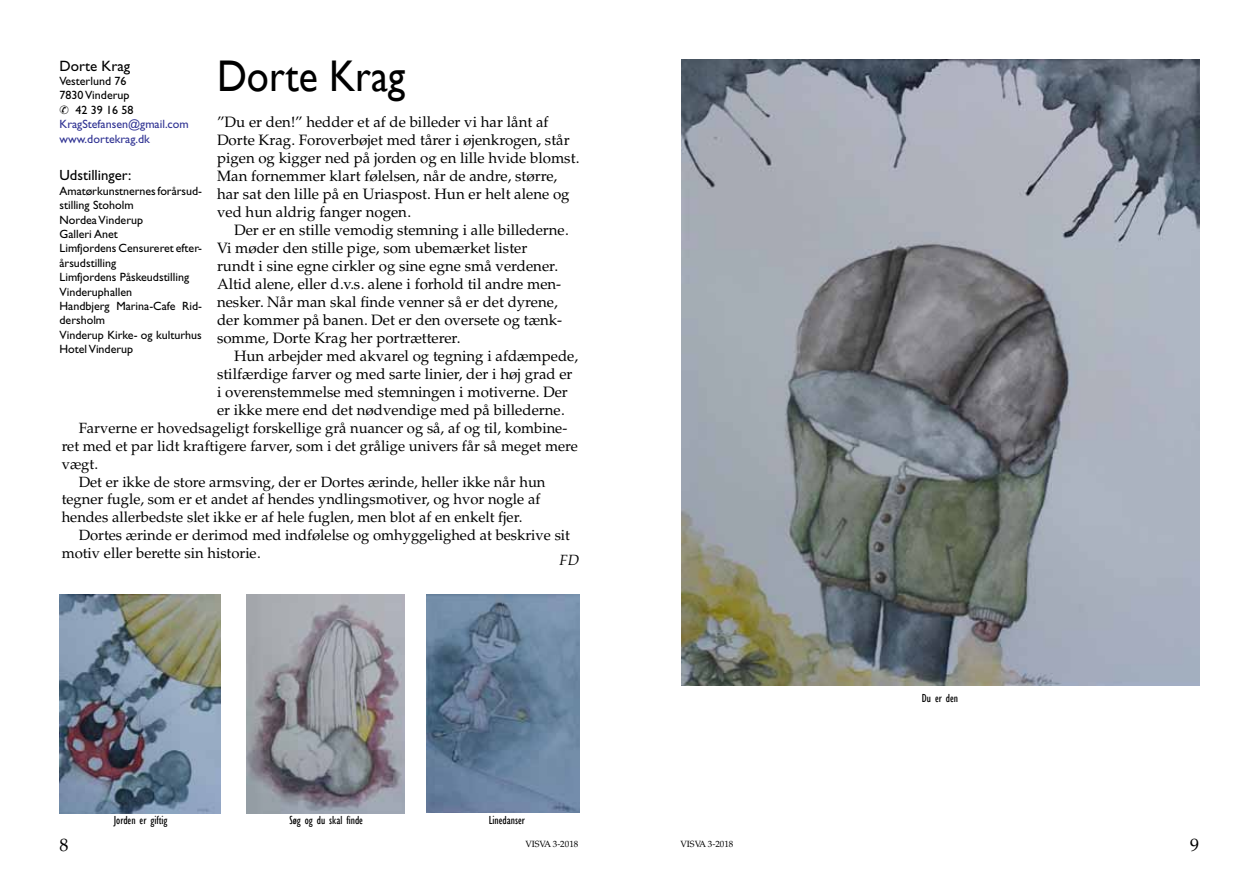
<style>
.page{position:relative;width:1259px;height:893px;background:#fff}
.page>*{position:absolute;margin:0;border:0;box-sizing:border-box;transform-origin:0 0}
.t1{font:44.25px "Gill Sans";color:#000;scale:.9 1}
.t2{font:18px "Palm Springs";color:#000}
.t3{font:15px/18px "Palm Springs";color:#000}
.t4{font:15px "Gill Sans";color:#000}
.t5{font:14.85px "Palm Springs";color:#000}
.t6{font:14.85px "Gill Sans";color:#000}
.t7{font:italic 14.85px "Palm Springs";color:#000}
.t8{font:12px/14.4px "Gill Sans";color:#000}
.t9{font:condensed 12px "Gill Sans";color:#000}
.t10{font:12px/14.4px "Gill Sans";color:#2e3192}
.t11{font:9px "Palm Springs";color:#000}
</style>
<div class="page">
<img style="left:681px;top:60px;width:518px;height:625px">
<img style="left:59px;top:595px;width:162px;height:218px">
<img style="left:246px;top:594px;width:159px;height:220px">
<img style="left:426px;top:595px;width:153px;height:218px">
<p class="t4" style="left:59px;top:57px;width:72px">Dorte Krag</p>
<p class="t8" style="left:59px;top:74px;width:68px">Vesterlund 76</p>
<p class="t8" style="left:59px;top:88px;width:72px">7830 Vinderup</p>
<p class="t8" style="left:76px;top:103px;width:60px">42 39 16 58</p>
<p class="t10" style="left:59px;top:117px;width:131px">KragStefansen@gmail.com www.dortekrag.dk</p>
<p class="t6" style="left:59px;top:167px;width:73px">Udstillinger:</p>
<p class="t8" style="left:59px;top:184px;width:144px">Amatørkunstnernes forårsud&shy;stilling Stoholm<br>Nordea Vinderup<br>Galleri Anet<br>Limfjordens Censureret efter&shy;årsudstilling<br>Limfjordens Påskeudstilling<br>Vinderuphallen<br>Handbjerg Marina-Cafe Rid&shy;dersholm<br>Vinderup Kirke- og kulturhus<br>Hotel Vinderup</p>
<h1 class="t1" style="left:217px;top:50px;width:210px">Dorte Krag</h1>
<p class="t3" style="left:217px;top:113px;width:364px">”Du er den!” hedder et af de billeder vi har lånt af Dorte Krag. Foroverbøjet med tårer i øjenkrogen, står pigen og kigger ned på jorden og en lille hvide blomst.<br>Man fornemmer klart følelsen, når de andre, større, har sat den lille på en Uriaspost. Hun er helt alene og ved hun aldrig fanger nogen.</p>
<p class="t3" style="left:217px;top:221px;width:353px;text-indent:17px">Der er en stille vemodig stemning i alle billederne.<br>Vi møder den stille pige, som ubemærket lister rundt i sine egne cirkler og sine egne små verdener.<br>Altid alene, eller d.v.s. alene i forhold til andre men&shy;nesker. Når man skal finde venner så er det dyrene, der kommer på banen. Det er den oversete og tænk&shy;somme, Dorte Krag her portrætterer.</p>
<p class="t3" style="left:217px;top:347px;width:362px;text-indent:17px">Hun arbejder med akvarel og tegning i afdæmpede, stilfærdige farver og med sarte linier, der i høj grad er i overenstemmelse med stemningen i motiverne. Der er ikke mere end det nødvendige med på billederne.</p>
<p class="t5" style="left:79px;top:419px;width:490px">Farverne er hovedsageligt forskellige grå nuancer og så, af og til, kombine-</p>
<p class="t5" style="left:62px;top:437px;width:517px">ret med et par lidt kraftigere farver, som i det grålige univers får så meget mere</p>
<p class="t5" style="left:62px;top:455px;width:38px">vægt.</p>
<p class="t5" style="left:79px;top:473px;width:468px">Det er ikke de store armsving, der er Dortes ærinde, heller ikke når hun</p>
<p class="t5" style="left:62px;top:490px;width:480px">tegner fugle, som er et andet af hendes yndlingsmotiver, og hvor nogle af</p>
<p class="t5" style="left:62px;top:508px;width:462px">hendes allerbedste slet ikke er af hele fuglen, men blot af en enkelt fjer.</p>
<p class="t5" style="left:79px;top:526px;width:493px">Dortes ærinde er derimod med indfølelse og omhyggelighed at beskrive sit</p>
<p class="t5" style="left:62px;top:544px;width:200px">motiv eller berette sin historie.</p>
<p class="t7" style="left:559px;top:551px;width:21px">FD</p>
<p class="t9" style="left:114px;top:813px;width:55px">Jorden er giftig</p>
<p class="t9" style="left:289px;top:813px;width:75px">Søg og du skal finde</p>
<p class="t9" style="left:489px;top:813px;width:38px">Linedanser</p>
<p class="t9" style="left:922px;top:691px;width:38px">Du er den</p>
<p class="t2" style="left:60px;top:834px;width:10px">8</p>
<p class="t11" style="left:525px;top:839px;width:54px">VISVA 3-2018</p>
<p class="t11" style="left:680px;top:839px;width:54px">VISVA 3-2018</p>
<p class="t2" style="left:1190px;top:834px;width:10px">9</p>
</div>
